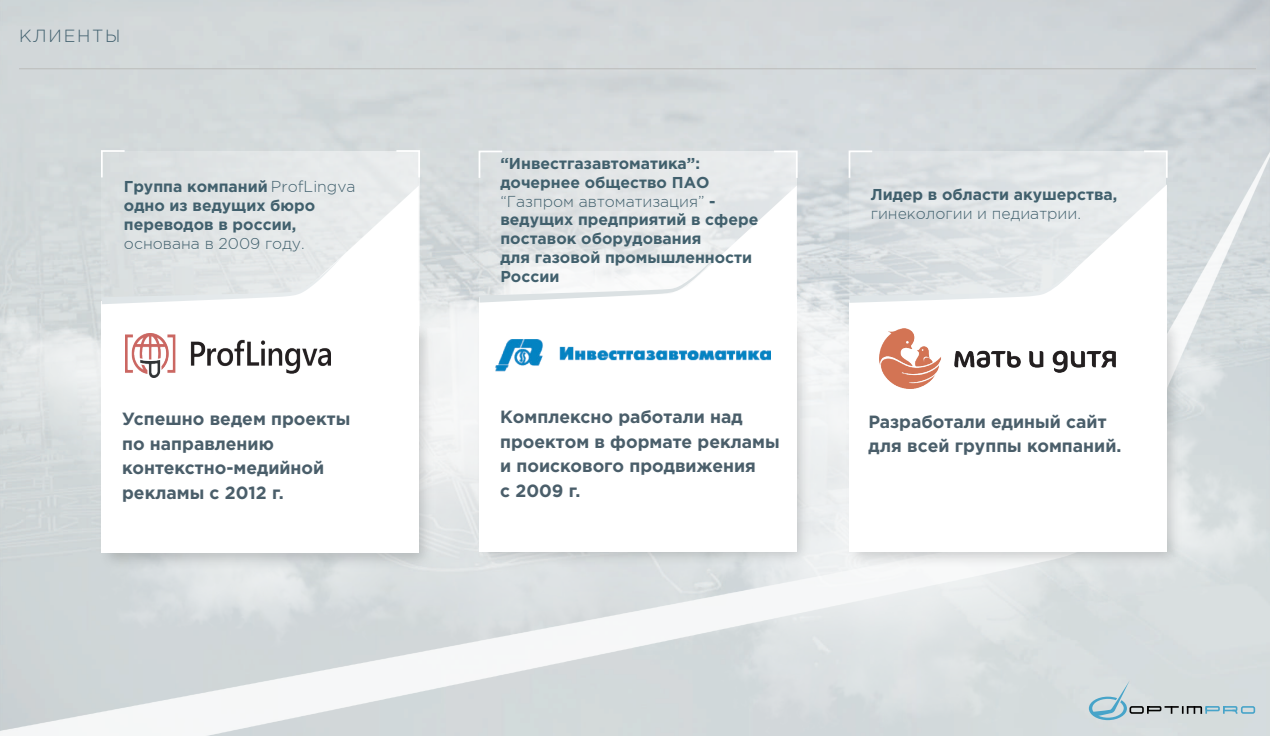
<style>
.page{position:relative;width:1270px;height:736px;background:#fff}
.page>*{position:absolute;margin:0;border:0;box-sizing:border-box;transform-origin:0 0}
.t1{font:700 17.68px/24.5px "Gotham Pro";color:#4a5e6a}
.t2{font:300 17.5px "Gotham Pro";letter-spacing:.1em;color:#42616f}
.t3{font:700 15.75px/18.9px "Gotham Pro";color:#41606d}
.t4{font:300 15.75px "Gotham Pro";color:#41606d}
.s1{font-weight:300}
</style>
<div class="page">
<div style="left:0;top:132px;width:1270px;height:17px;background:#d5dadd"></div>
<img style="left:0;top:149px;width:1270px;height:587px">
<hr style="left:19px;top:68px;width:1237px;height:1px;background:#bbbcba">
<img style="left:89px;top:313px;width:353px;height:265px">
<div style="left:102px;top:301px;width:317px;height:251px;background:#fff"></div>
<svg style="left:100px;top:149px;width:26px;height:30px"></svg>
<svg style="left:395px;top:149px;width:26px;height:30px"></svg>
<img style="left:467px;top:309px;width:353px;height:265px">
<div style="left:479px;top:297px;width:318px;height:255px;background:#fff"></div>
<svg style="left:478px;top:150px;width:26px;height:30px"></svg>
<svg style="left:772px;top:150px;width:26px;height:30px"></svg>
<img style="left:836px;top:311px;width:354px;height:265px">
<div style="left:849px;top:300px;width:317px;height:252px;background:#fff"></div>
<svg style="left:847px;top:150px;width:27px;height:30px"></svg>
<svg style="left:1142px;top:150px;width:26px;height:30px"></svg>
<svg style="left:102px;top:151px;width:317px;height:153px"></svg>
<svg style="left:479px;top:151px;width:318px;height:35px"></svg>
<svg style="left:849px;top:151px;width:316px;height:152px"></svg>
<svg style="left:479px;top:186px;width:318px;height:117px"></svg>
<img style="left:125px;top:334px;width:206px;height:43px">
<img style="left:495px;top:339px;width:275px;height:33px">
<img style="left:879px;top:328px;width:236px;height:60px">
<svg style="left:1089px;top:680px;width:40px;height:40px"></svg>
<div style="left:1241px;top:706px;width:14px;height:8px;border:2px solid #47a4c9;border-radius:2px"></div>
<svg style="left:1223px;top:706px;width:15px;height:9px"></svg>
<div style="left:1223px;top:706px;width:14px;height:5px;border:2px solid #47a4c9"></div>
<div style="left:1205px;top:706px;width:14px;height:5px;border:2px solid #47a4c9"></div>
<div style="left:1147px;top:706px;width:14px;height:5px;border:2px solid #030302"></div>
<div style="left:1129px;top:706px;width:14px;height:8px;border:2px solid #010000;border-radius:2px"></div>
<svg style="left:1164px;top:705px;width:44px;height:10px"></svg>
<p class="t2" style="left:19px;top:26px;width:103px">КЛИЕНТЫ</p>
<p class="t3" style="left:124px;top:177px;width:233px">Группа компаний <span class="s1">ProfLingva </span>одно из ведущих бюро переводов в россии,</p>
<p class="t4" style="left:124px;top:235px;width:182px">основана в 2009 году.</p>
<p class="t3" style="left:500px;top:153px;width:259px">“Инвестгазавтоматика”: дочернее общество ПАО <span class="s1">“Газпром автоматизация”</span> - ведущих предприятий в сфере поставок оборудования<br>для газовой промышленности<br>России</p>
<p class="t3" style="left:871px;top:184px;width:248px">Лидер в области акушерства,</p>
<p class="t4" style="left:871px;top:205px;width:212px">гинекологии и педиатрии.</p>
<p class="t1" style="left:122px;top:406px;width:230px">Успешно ведем проекты по направлению контекстно-медийной рекламы с 2012 г.</p>
<p class="t1" style="left:500px;top:404px;width:281px">Комплексно работали над проектом в формате рекламы и поискового продвижения<br>с 2009 г.</p>
<p class="t1" style="left:868px;top:409px;width:254px">Разработали единый сайт для всей группы компаний.</p>
</div>
